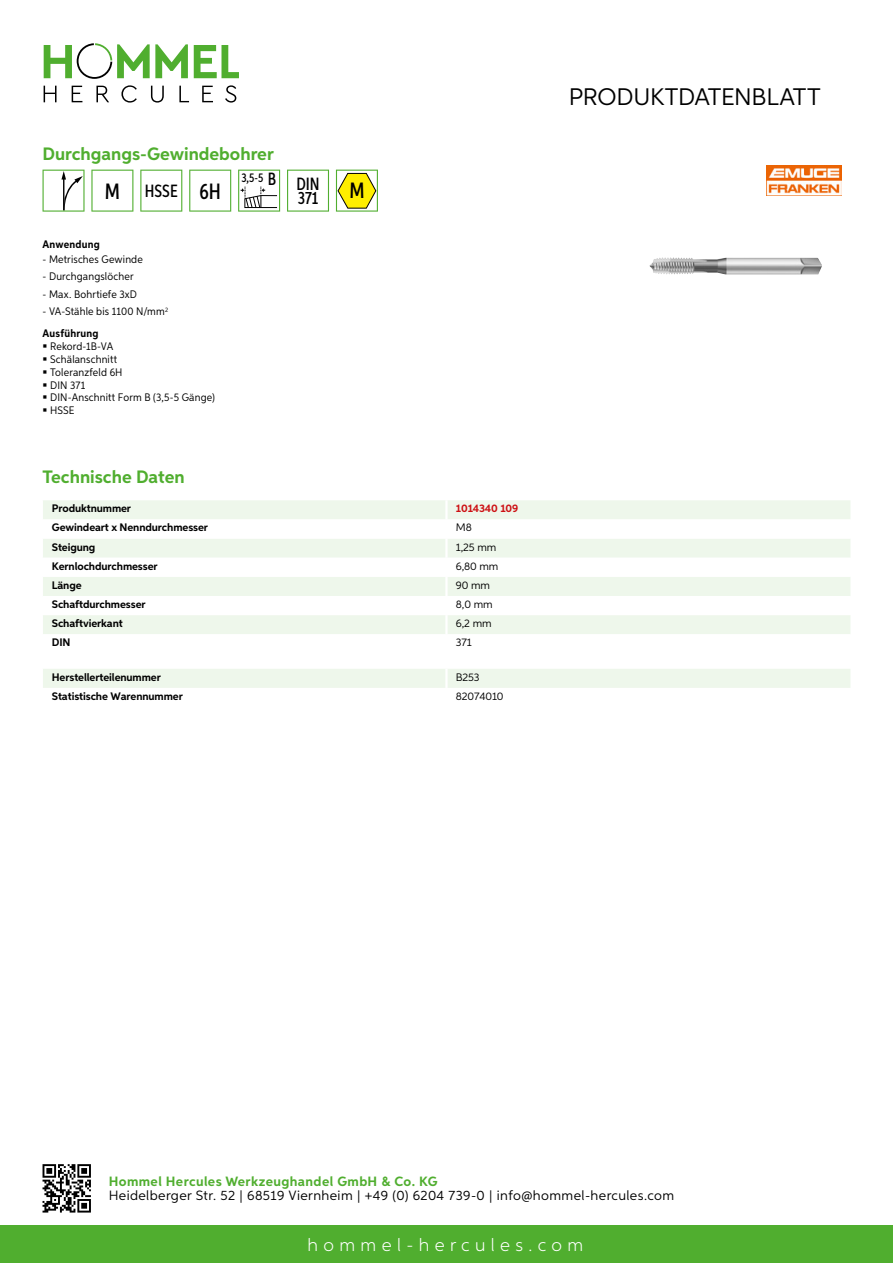
<style>
.page{position:relative;width:893px;height:1263px;background:#fff}
.page>*{position:absolute;margin:0;border:0;box-sizing:border-box;transform-origin:0 0}
.t1{font:24px "Aspira";letter-spacing:-.01em;color:#000}
.t2{font:500 22.2px "Aspira XX Nar";color:#000}
.t3{font:700 18px "Aspira";color:#50ae2f}
.t4{font:300 18px "Aspira";letter-spacing:.3em;color:#fff}
.t5{font:500 17.85px "Aspira XX Nar";color:#000}
.t6{font:13.5px "Aspira";letter-spacing:.03em;color:#000}
.t7{font:700 13.5px "Aspira";letter-spacing:.03em;color:#50ae2f}
.t8{font:500 12.6px "Aspira XX Nar";color:#000}
.t9{font:10.95px/12.8px "Aspira Nar";letter-spacing:.015em;color:#000}
.t10{font:700 10.95px "Aspira";letter-spacing:-.01em;color:#000}
.t11{font:10.95px "Aspira";letter-spacing:-.01em;color:#000}
.t12{font:700 10.95px "Aspira";letter-spacing:-.01em;color:#cd1013}
.t13{font:700 10.95px "Aspira Nar";letter-spacing:.02em;color:#000}
.s1{font-size:22.2px}
.s2{font-weight:700}
.s3{font-size:17.85px}
</style>
<div class="page">
<div style="left:0;top:1226px;width:893px;height:37px;background:#50ae2f"></div>
<svg style="left:43px;top:1164px;width:48px;height:48px"></svg>
<svg style="left:194px;top:45px;width:45px;height:33px"></svg>
<svg style="left:44px;top:43px;width:144px;height:36px"></svg>
<svg style="left:44px;top:86px;width:13px;height:16px"></svg>
<svg style="left:72px;top:86px;width:10px;height:16px"></svg>
<svg style="left:96px;top:86px;width:13px;height:16px"></svg>
<svg style="left:121px;top:85px;width:16px;height:18px"></svg>
<svg style="left:151px;top:86px;width:13px;height:17px"></svg>
<svg style="left:179px;top:86px;width:10px;height:16px"></svg>
<svg style="left:202px;top:86px;width:11px;height:16px"></svg>
<svg style="left:225px;top:85px;width:11px;height:18px"></svg>
<div style="left:43px;top:500px;width:807px;height:19px;background:#eef7eb"></div>
<svg style="left:43px;top:539px;width:807px;height:95px;fill:#eef7eb"></svg>
<hr style="left:445px;top:500px;width:3px;height:19px;background:#fff">
<hr style="left:445px;top:539px;width:3px;height:19px;background:#fff">
<hr style="left:445px;top:558px;width:3px;height:19px;background:#fff">
<hr style="left:445px;top:577px;width:3px;height:19px;background:#fff">
<hr style="left:445px;top:596px;width:3px;height:19px;background:#fff">
<hr style="left:445px;top:615px;width:3px;height:19px;background:#fff">
<div style="left:43px;top:669px;width:807px;height:19px;background:#eef7eb"></div>
<svg style="left:43px;top:170px;width:42px;height:42px"></svg>
<svg style="left:91px;top:170px;width:42px;height:42px"></svg>
<svg style="left:140px;top:170px;width:42px;height:42px"></svg>
<svg style="left:189px;top:170px;width:42px;height:42px"></svg>
<svg style="left:238px;top:170px;width:42px;height:42px"></svg>
<svg style="left:287px;top:170px;width:42px;height:42px"></svg>
<svg style="left:336px;top:170px;width:42px;height:42px"></svg>
<img style="left:649px;top:257px;width:173px;height:17px">
<img style="left:766px;top:166px;width:76px;height:30px">
<h3 class="t3" style="left:43px;top:142px;width:233px">Durchgangs-Gewindebohrer</h3>
<h3 class="t5" style="left:105px;top:180px;width:118px"><span class="s1">M</span> HSSE <span class="s1">6H</span></h3>
<p class="t13" style="left:43px;top:237px;width:59px">Anwendung</p>
<p class="t9" style="left:43px;top:252px;width:102px">- Metrisches Gewinde</p>
<p class="t9" style="left:43px;top:270px;width:93px">- Durchgangslöcher</p>
<p class="t9" style="left:43px;top:287px;width:96px">- Max. Bohrtiefe 3xD</p>
<p class="t9" style="left:43px;top:300px;width:127px;line-height:22.2px">- VA-Stähle bis 1100 N/mm<sup>2<br></sup><span class="s2">Ausführung</span></p>
<p class="t9" style="left:50px;top:340px;width:166px">Rekord-1B-VA<br>Schälanschnitt<br>Toleranzfeld 6H<br>DIN 371<br>DIN-Anschnitt Form B (3,5-5 Gänge)<br>HSSE</p>
<p class="t8" style="left:241px;top:169px;width:80px">3,5-5 <span class="s3">B DIN</span></p>
<h3 class="t5" style="left:298px;top:187px;width:22px">371</h3>
<h2 class="t2" style="left:349px;top:177px;width:17px">M</h2>
<h3 class="t3" style="left:43px;top:466px;width:144px">Technische Daten</h3>
<p class="t10" style="left:52px;top:502px;width:81px">Produktnummer</p>
<p class="t12" style="left:456px;top:502px;width:64px">1014340 109</p>
<p class="t10" style="left:52px;top:521px;width:158px">Gewindeart x Nenndurchmesser</p>
<p class="t11" style="left:456px;top:521px;width:17px">M8</p>
<p class="t10" style="left:52px;top:540px;width:45px">Steigung</p>
<p class="t11" style="left:456px;top:540px;width:42px">1,25 mm</p>
<p class="t10" style="left:52px;top:559px;width:107px">Kernlochdurchmesser</p>
<p class="t11" style="left:456px;top:559px;width:44px">6,80 mm</p>
<p class="t10" style="left:52px;top:578px;width:31px">Länge</p>
<p class="t11" style="left:456px;top:578px;width:36px">90 mm</p>
<p class="t10" style="left:52px;top:597px;width:95px">Schaftdurchmesser</p>
<p class="t11" style="left:456px;top:597px;width:38px">8,0 mm</p>
<p class="t10" style="left:52px;top:616px;width:72px">Schaftvierkant</p>
<p class="t11" style="left:456px;top:617px;width:37px">6,2 mm</p>
<p class="t10" style="left:52px;top:636px;width:20px">DIN</p>
<p class="t11" style="left:456px;top:636px;width:17px">371</p>
<p class="t10" style="left:52px;top:670px;width:111px">Herstellerteilenummer</p>
<p class="t11" style="left:456px;top:670px;width:25px">B253</p>
<p class="t10" style="left:52px;top:689px;width:132px">Statistische Warennummer</p>
<p class="t11" style="left:456px;top:689px;width:49px">82074010</p>
<h1 class="t1" style="left:569px;top:82px;width:253px">Produktdatenblatt</h1>
<p class="t7" style="left:109px;top:1172px;width:330px">Hommel Hercules Werkzeughandel GmbH &amp; Co. KG</p>
<p class="t6" style="left:109px;top:1187px;width:567px">Heidelberger Str. 52 | 68519 Viernheim | +49 (0) 6204 739-0 | info@hommel-hercules.com</p>
<h3 class="t4" style="left:307px;top:1234px;width:277px">hommel-hercules.com</h3>
</div>
